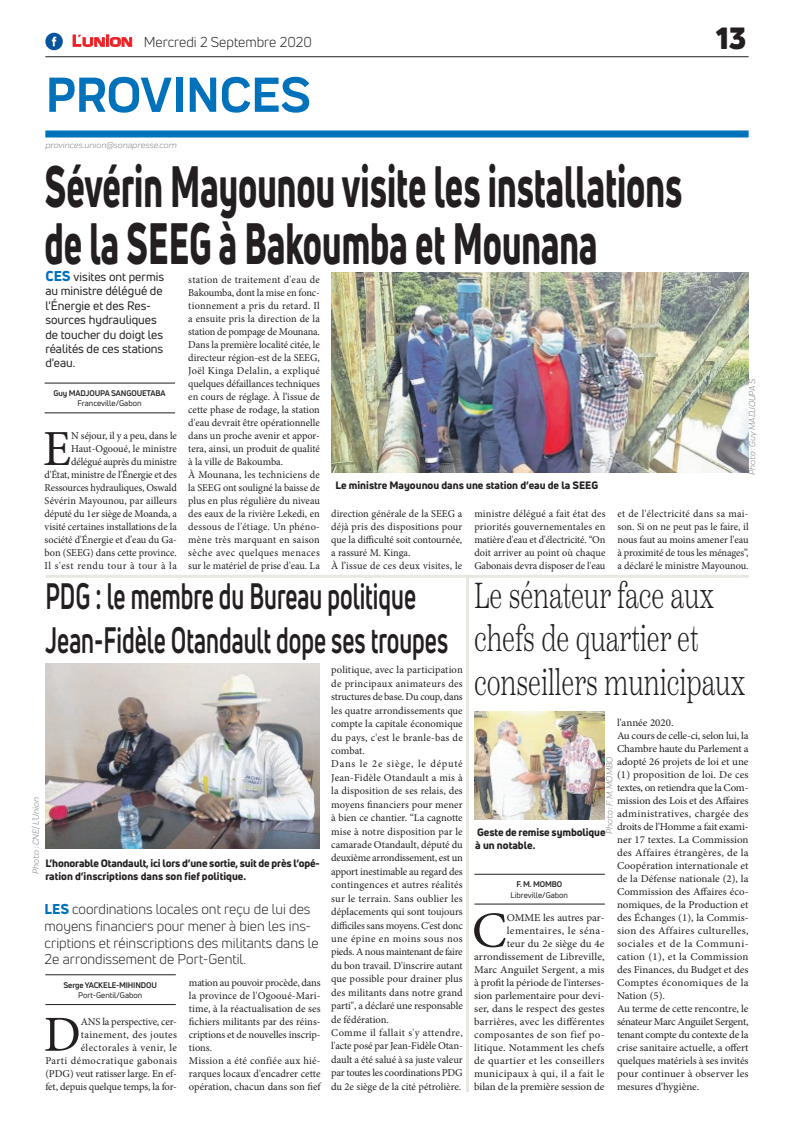
<style>
.page{position:relative;width:794px;height:1129px;background:#fff}
.page>*{position:absolute;margin:0;border:0;box-sizing:border-box;transform-origin:0 0}
.t1{font:800 57px/57px "Uni Neue";color:#231f20;scale:.61 1}
.t2{font:700 51px "Praktika";color:#0072bc}
.t3{font:50.5px "Minion Pro";color:#231f20}
.t4{font:50.5px "Minion Pro";color:#231f20;scale:1.04 1}
.t5{font:700 36px/43.2px "Uni Neue";color:#231f20;scale:.64 1}
.t6{font:300 36px/43.2px "Scotch Text";color:#231f20;scale:.69 1}
.t7{font:900 30px "Uni Neue";color:#231f20}
.t8{font:14px/16.8px "Uni Neue";color:#231f20}
.t9{font:12px/14.4px "Uni Neue";color:#231f20}
.t10{font:10.5px/13px "Minion Pro";color:#231f20}
.t11{font:10.5px/13px "Minion Pro";color:#231f20;text-align:right;scale:1.04 1}
.t12{font:800 10.5px/12.6px "Uni Neue";color:#231f20}
.t13{font:italic 9px "Praktika";color:#818386}
.t14{font:700 8px "Uni Neue";letter-spacing:-.02em;color:#231f20}
.t15{font:8px "Uni Neue";color:#231f20}
.s1{font-family:"Eurostile";font-weight:600;font-size:15px;color:#ee1d23}
.s2{font-family:"Eurostile";font-weight:600;font-size:11.4px;color:#ee1d23}
.s3{font-weight:800;font-size:14px;color:#0072bc}
.s4{font-weight:800;color:#0072bc}
</style>
<div class="page">
<div style="left:45px;top:130px;width:703px;height:7px;background:#0072bc"></div>
<hr style="left:45px;top:56px;width:703px;height:1px;background:#231f20">
<svg style="left:72px;top:34px;width:60px;height:13px"></svg>
<div style="left:45px;top:33px;width:18px;height:17px;background:#08549e;border-radius:50%"></div>
<svg style="left:52px;top:37px;width:4px;height:9px"></svg>
<hr style="left:45px;top:1003px;width:131px;height:1px;background:#231f20">
<hr style="left:45px;top:974px;width:131px;height:1px;background:#231f20">
<img style="left:45px;top:663px;width:275px;height:185px">
<hr style="left:474px;top:903px;width:131px;height:1px;background:#231f20">
<hr style="left:474px;top:873px;width:131px;height:1px;background:#231f20">
<img style="left:474px;top:711px;width:130px;height:108px">
<hr style="left:45px;top:574px;width:703px;height:3px;background:#e7e8e2">
<hr style="left:466px;top:576px;width:3px;height:515px;background:#e7e8e2">
<hr style="left:45px;top:412px;width:130px;height:1px;background:#231f20">
<hr style="left:45px;top:383px;width:130px;height:1px;background:#231f20">
<img style="left:331px;top:273px;width:417px;height:199px">
<h3 class="t8" style="left:72px;top:33px;width:241px"><span class="s1">L</span><span class="s2">UNION</span> Mercredi 2 Septembre 2020</h3>
<h2 class="t2" style="left:46px;top:54px;width:266px">PROVINCES</h2>
<p class="t13" style="left:45px;top:139px;width:133px">provinces.union@sonapresse.com</p>
<h3 class="t7" style="left:716px;top:17px;width:32px">13</h3>
<h1 class="t1" style="left:45px;top:157px;width:1047px">Sévérin Mayounou visite les installations de la SEEG à Bakoumba et Mounana</h1>
<p class="t9" style="left:45px;top:269px;width:120px"><span class="s3">CES</span> visites ont permis au ministre délégué de l'Énergie et des Res&shy;sources hydrauliques de toucher du doigt les réalités de ces stations d'eau.</p>
<p class="t14" style="left:54px;top:388px;width:114px">Guy MADJOUPA SANGOUETABA</p>
<p class="t15" style="left:78px;top:398px;width:65px">Franceville/Gabon</p>
<p class="t10" style="left:188px;top:273px;width:133px">station de traitement d'eau de<br>Bakoumba, dont la mise en fonc&shy;tionnement a pris du retard. Il a ensuite pris la direction de la station de pompage de Mounana.<br>Dans la première localité citée, le directeur région-est de la SEEG,<br>Joël Kinga Delalin, a expliqué quelques défaillances techniques en cours de réglage. À l’issue de cette phase de rodage, la station d'eau devrait être opérationnelle dans un proche avenir et appor&shy;tera, ainsi, un produit de qualité à la ville de Bakoumba.<br>À Mounana, les techniciens de la SEEG ont souligné la baisse de plus en plus régulière du niveau des eaux de la rivière Lekedi, en dessous de l'étiage. Un phéno&shy;mène très marquant en saison sèche avec quelques menaces sur le matériel de prise d'eau. La</p>
<p class="t13" style="left:746px;top:475px;width:98px;rotate:-90deg">Photo : Guy MADJOUPA S</p>
<p class="t10" style="left:45px;top:429px;width:134px;text-align:right">N séjour, il y a peu, dans le<br>Haut-Ogooué, le ministre délégué auprès du ministre d'État, ministre de l'Énergie et des<br>Ressources hydrauliques, Oswald<br>Sévérin Mayounou, par ailleurs député du 1er siège de Moanda, a visité certaines installations de la société d'Énergie et d'eau du Ga&shy;bon (SEEG) dans cette province.<br>Il s'est rendu tour à tour à la</p>
<h3 class="t3" style="left:43px;top:415px;width:30px">E</h3>
<p class="t12" style="left:335px;top:479px;width:264px">Le ministre Mayounou dans une station d’eau de la SEEG</p>
<p class="t10" style="left:331px;top:507px;width:133px">direction générale de la SEEG a déjà pris des dispositions pour que la difficulté soit contournée, a rassuré M. Kinga.<br>À l’issue de ces deux visites, le</p>
<p class="t10" style="left:474px;top:507px;width:133px;text-align:justify">ministre délégué a fait état des priorités gouvernementales en matière d'eau et d'électricité. “On doit arriver au point où chaque Gabonais devra disposer de l'eau</p>
<p class="t10" style="left:617px;top:507px;width:133px;text-align:justify">et de l'électricité dans sa mai&shy;son. Si on ne peut pas le faire, il nous faut au moins amener l'eau à proximité de tous les ménages”, a déclaré le ministre Mayounou.</p>
<h3 class="t5" style="left:45px;top:574px;width:631px">PDG : le membre du Bureau politique<br>Jean-Fidèle Otandault dope ses troupes</h3>
<p class="t13" style="left:29px;top:873px;width:78px;rotate:-90deg">Photo : CNE/ L’Union</p>
<p class="t12" style="left:45px;top:857px;width:276px">L’honorable Otandault, ici lors d’une sortie, suit de près l’opé&shy;ration d’inscriptions dans son fief politique.</p>
<h3 class="t8" style="left:45px;top:900px;width:276px"><span class="s4">LES</span> coordinations locales ont reçu de lui des moyens financiers pour mener à bien les ins&shy;criptions et réinscriptions des militants dans le 2e arrondissement de Port-Gentil.</h3>
<p class="t14" style="left:64px;top:979px;width:95px">Serge YACKELE-MIHINDOU</p>
<p class="t15" style="left:78px;top:990px;width:66px">Port-Gentil/Gabon</p>
<p class="t10" style="left:45px;top:1014px;width:133px;text-align:right">ANS la perspective, cer&shy;tainement, des joutes électorales à venir, le<br>Parti démocratique gabonais (PDG) veut ratisser large. En ef&shy;fet, depuis quelque temps, la for-</p>
<h3 class="t3" style="left:44px;top:1000px;width:39px">D</h3>
<p class="t10" style="left:189px;top:975px;width:133px">mation au pouvoir procède, dans la province de l'Ogooué-Mari&shy;time, à la réactualisation de ses fichiers militants par des réins&shy;criptions et de nouvelles inscrip&shy;tions.<br>Mission a été confiée aux hié&shy;rarques locaux d'encadrer cette opération, chacun dans son fief</p>
<p class="t10" style="left:331px;top:663px;width:133px;line-height:13.4px">politique, avec la participation de principaux animateurs des structures de base. Du coup, dans les quatre arrondissements que compte la capitale économique du pays, c'est le branle-bas de combat.<br>Dans le 2e siège, le député<br>Jean-Fidèle Otandault a mis à la disposition de ses relais, des moyens financiers pour mener à bien ce chantier. “La cagnotte mise à notre disposition par le camarade Otandault, député du deuxième arrondissement, est un apport inestimable au regard des contingences et autres réalités sur le terrain. Sans oublier les déplacements qui sont toujours difficiles sans moyens. C'est donc une épine en moins sous nos pieds. A nous maintenant de faire du bon travail. D'inscrire autant que possible pour drainer plus des militants dans notre grand parti", a déclaré une responsable de fédération.<br>Comme il fallait s'y attendre, l'acte posé par Jean-Fidèle Otan&shy;dault a été salué à sa juste valeur par toutes les coordinations PDG du 2e siège de la cité pétrolière.</p>
<h3 class="t6" style="left:474px;top:574px;width:394px">Le sénateur face aux chefs de quartier et conseillers municipaux</h3>
<p class="t11" style="left:617px;top:715px;width:128px;text-align:left">l'année 2020.<br>Au cours de celle-ci, selon lui, la<br>Chambre haute du Parlement a adopté 26 projets de loi et une (1) proposition de loi. De ces textes, on retiendra que la Com&shy;mission des Lois et des Affaires administratives, chargée des droits de l'Homme a fait exami&shy;ner 17 textes. La Commission des Affaires étrangères, de la<br>Coopération internationale et de la Défense nationale (2), la<br>Commission des Affaires éco&shy;nomiques, de la Production et des Échanges (1), la Commis&shy;sion des Affaires culturelles, sociales et de la Communi&shy;cation (1), et la Commission des Finances, du Budget et des<br>Comptes économiques de la<br>Nation (5).<br>Au terme de cette rencontre, le sénateur Marc Anguilet Sergent, tenant compte du contexte de la crise sanitaire actuelle, a offert quelques matériels à ses invités pour continuer à observer les mesures d'hygiène.</p>
<p class="t13" style="left:603px;top:834px;width:79px;rotate:-90deg">Photo : F. M. MOMBO</p>
<p class="t12" style="left:475px;top:825px;width:132px">Geste de remise symbolique à un notable.</p>
<p class="t14" style="left:516px;top:879px;width:47px">F. M. MOMBO</p>
<p class="t15" style="left:510px;top:889px;width:59px">Libreville/Gabon</p>
<h3 class="t4" style="left:472px;top:896px;width:35px">C</h3>
<p class="t11" style="left:474px;top:910px;width:127px">OMME les autres par&shy;lementaires, le séna-<br>teur du 2e siège du 4e arrondissement de Libreville,<br>Marc Anguilet Sergent, a mis à profit la période de l'interses&shy;sion parlementaire pour devi&shy;ser, dans le respect des gestes barrières, avec les différentes composantes de son fief po&shy;litique. Notamment les chefs de quartier et les conseillers municipaux à qui, il a fait le bilan de la première session de</p>
</div>
